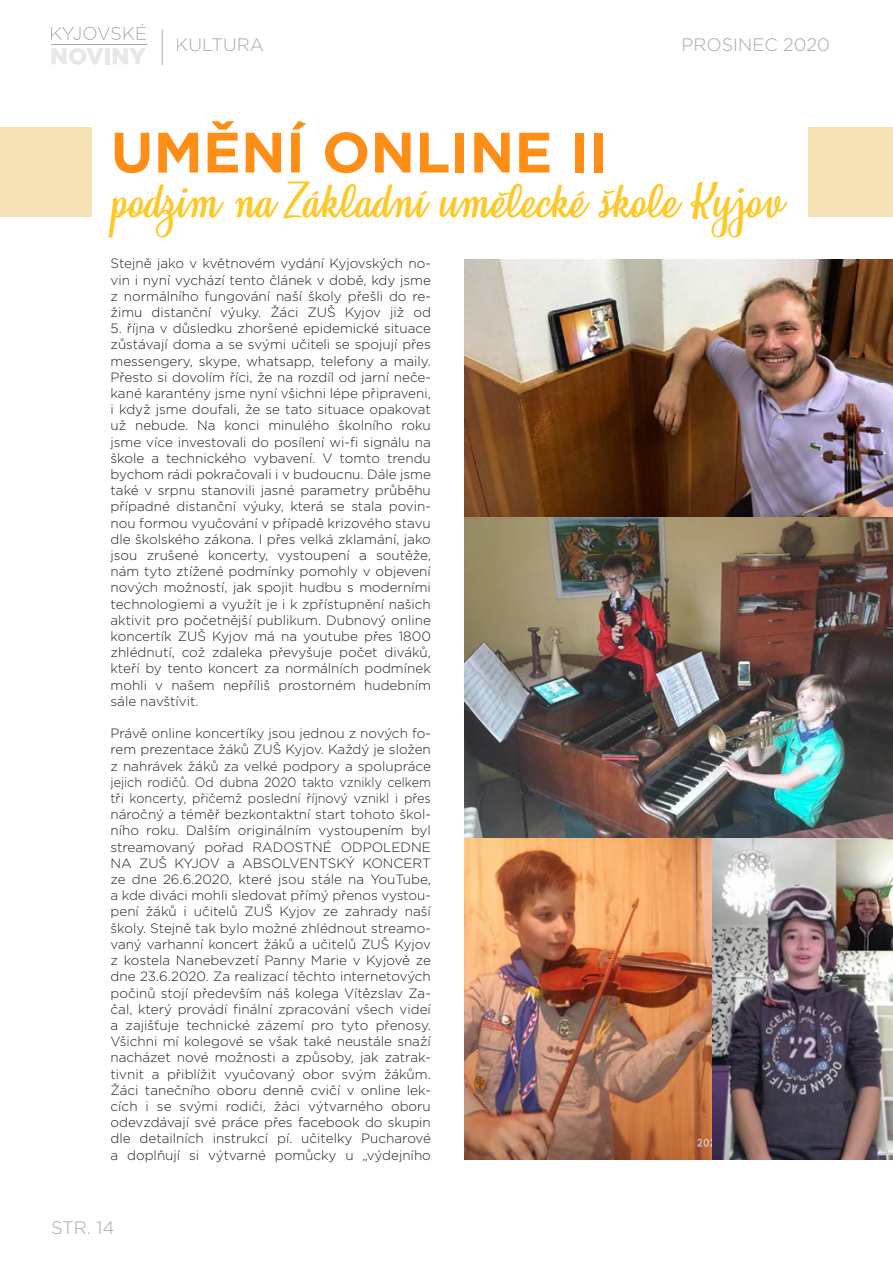
<style>
.page{position:relative;width:893px;height:1263px;background:#fff}
.page>*{position:absolute;margin:0;border:0;box-sizing:border-box;transform-origin:0 0}
.t1{font:700 56.85px "Gotham";color:#ff8e16}
.t2{font:42.15px "Honeymoon Personal Use";color:#fec829}
.t3{font:300 18px "Gotham";color:#a8a9ad}
.t4{font:300 13.5px/16.2px "Gotham";color:#231f20;text-align:justify}
</style>
<div class="page">
<hr style="left:162px;top:29px;width:1px;height:36px;background:#a8a9ad">
<svg style="left:51px;top:24px;width:95px;height:16px"></svg>
<svg style="left:51px;top:48px;width:52px;height:17px"></svg>
<div style="left:105px;top:48px;width:5px;height:16px;background:#e6e7e9"></div>
<svg style="left:113px;top:48px;width:33px;height:16px"></svg>
<hr style="left:51px;top:44px;width:95px;height:1px;background:#a8a9ad">
<div style="left:808px;top:127px;width:85px;height:90px;background:#f6e2b5"></div>
<div style="left:0;top:127px;width:92px;height:90px;background:#f6e2b5"></div>
<img style="left:465px;top:260px;width:428px;height:899px">
<h3 class="t3" style="left:176px;top:34px;width:90px">KULTURA</h3>
<h3 class="t3" style="left:681px;top:34px;width:150px">PROSINEC 2020</h3>
<h1 class="t1" style="left:111px;top:115px;width:499px">UMĚNÍ ONLINE II</h1>
<h2 class="t2" style="left:111px;top:178px;width:673px">podzim na Základní umělecké škole Kyjov</h2>
<p class="t4" style="left:111px;top:255px;width:322px">Stejně jako v květnovém vydání Kyjovských no&shy;vin i nyní vychází tento článek v době, kdy jsme z normálního fungování naší školy přešli do re&shy;žimu distanční výuky. Žáci ZUŠ Kyjov již od</p>
<p class="t4" style="left:111px;top:320px;width:322px">5. října v důsledku zhoršené epidemické situace zůstávají doma a se svými učiteli se spojují přes messengery, skype, whatsapp, telefony a maily.<br>Přesto si dovolím říci, že na rozdíl od jarní neče&shy;kané karantény jsme nyní všichni lépe připraveni, i když jsme doufali, že se tato situace opakovat už nebude. Na konci minulého školního roku jsme více investovali do posílení wi-fi signálu na škole a technického vybavení. V tomto trendu bychom rádi pokračovali i v budoucnu. Dále jsme také v srpnu stanovili jasné parametry průběhu případné distanční výuky, která se stala povin&shy;nou formou vyučování v případě krizového stavu dle školského zákona. I přes velká zklamání, jako jsou zrušené koncerty, vystoupení a soutěže, nám tyto ztížené podmínky pomohly v objevení nových možností, jak spojit hudbu s moderními technologiemi a využít je i k zpřístupnění našich aktivit pro početnější publikum. Dubnový online koncertík ZUŠ Kyjov má na youtube přes 1800 zhlédnutí, což zdaleka převyšuje počet diváků, kteří by tento koncert za normálních podmínek mohli v našem nepříliš prostorném hudebním sále navštívit.</p>
<p class="t4" style="left:111px;top:725px;width:322px">Právě online koncertíky jsou jednou z nových fo&shy;rem prezentace žáků ZUŠ Kyjov. Každý je složen z nahrávek žáků za velké podpory a spolupráce jejich rodičů. Od dubna 2020 takto vznikly celkem tři koncerty, přičemž poslední říjnový vznikl i přes náročný a téměř bezkontaktní start tohoto škol&shy;ního roku. Dalším originálním vystoupením byl streamovaný pořad RADOSTNÉ ODPOLEDNE NA ZUŠ KYJOV a ABSOLVENTSKÝ KONCERT ze dne 26.6.2020, které jsou stále na YouTube, a kde diváci mohli sledovat přímý přenos vystou&shy;pení žáků i učitelů ZUŠ Kyjov ze zahrady naší školy. Stejně tak bylo možné zhlédnout streamo&shy;vaný varhanní koncert žáků a učitelů ZUŠ Kyjov z kostela Nanebevzetí Panny Marie v Kyjově ze dne 23.6.2020. Za realizací těchto internetových počinů stojí především náš kolega Vítězslav Za&shy;čal, který provádí finální zpracování všech videí a zajišťuje technické zázemí pro tyto přenosy.<br>Všichni mí kolegové se však také neustále snaží nacházet nové možnosti a způsoby, jak zatrak&shy;tivnit a přiblížit vyučovaný obor svým žákům.<br>Žáci tanečního oboru denně cvičí v online lek&shy;cích i se svými rodiči, žáci výtvarného oboru odevzdávají své práce přes facebook do skupin dle detailních instrukcí pí. učitelky Pucharové a doplňují si výtvarné pomůcky u „výdejního</p>
<h3 class="t3" style="left:51px;top:1216px;width:65px">STR. 14</h3>
</div>
